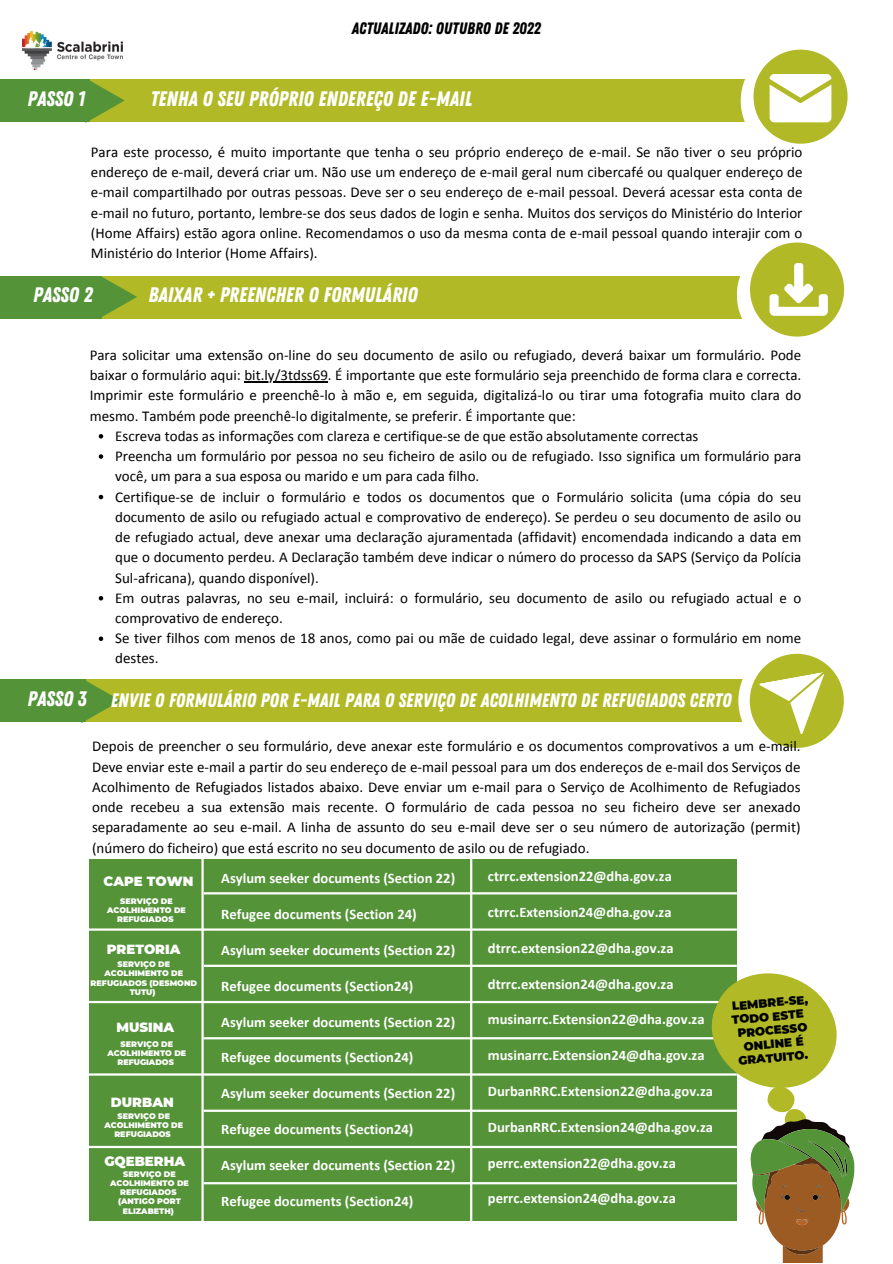
<style>
.page{position:relative;width:893px;height:1264px;background:#fff}
.page>*{position:absolute;margin:0;border:0;box-sizing:border-box;transform-origin:0 0}
.t1{font:21px "Zing Rust Demo Base";color:#fff}
.t2{font:19.5px "Zing Rust Demo Base";color:#fff}
.t3{font:16.5px "Zing Rust Demo Base";color:#000}
.t4{font:15px/20.2px "Calibri";color:#000;text-align:justify}
.t5{font:700 14.55px "Calibri";color:#fff}
.t6{font:900 13.2px "Montserrat";color:#fff}
.t7{font:900 11.85px/13.8px "Montserrat";color:#000}
.t8{font:900 7.95px/9.3px "Montserrat";color:#fff;text-align:center}
</style>
<div class="page">
<div style="left:89px;top:859px;width:647px;height:361px;background:#549338"></div>
<hr style="left:201px;top:849px;width:3px;height:382px;background:#fff">
<hr style="left:204px;top:892px;width:532px;height:2px;background:#fff">
<hr style="left:89px;top:928px;width:647px;height:2px;background:#fff">
<hr style="left:204px;top:964px;width:532px;height:2px;background:#fff">
<hr style="left:65px;top:1000px;width:671px;height:3px;background:#fff">
<hr style="left:204px;top:1037px;width:532px;height:2px;background:#fff">
<hr style="left:89px;top:1073px;width:647px;height:2px;background:#fff">
<hr style="left:204px;top:1109px;width:532px;height:2px;background:#fff">
<hr style="left:204px;top:1182px;width:532px;height:2px;background:#fff">
<hr style="left:65px;top:1145px;width:671px;height:3px;background:#fff">
<hr style="left:470px;top:838px;width:2px;height:382px;background:#fff">
<div style="left:88px;top:80px;width:698px;height:42px;background:#b1b926"></div>
<div style="left:0;top:80px;width:89px;height:42px;background:#549338"></div>
<div style="left:740px;top:45px;width:113px;height:112px;background:#fff;border-radius:50%"></div>
<svg style="left:89px;top:80px;width:36px;height:42px"></svg>
<div style="left:39px;top:276px;width:751px;height:42px;background:#b1b926"></div>
<div style="left:736px;top:239px;width:113px;height:112px;background:#fff;border-radius:50%"></div>
<div style="left:84px;top:679px;width:696px;height:43px;background:#b1b926"></div>
<div style="left:738px;top:644px;width:112px;height:113px;background:#fff;border-radius:50%"></div>
<svg style="left:99px;top:434px;width:4px;height:4px"></svg>
<svg style="left:99px;top:454px;width:4px;height:5px"></svg>
<svg style="left:99px;top:495px;width:4px;height:4px"></svg>
<svg style="left:99px;top:596px;width:4px;height:4px"></svg>
<svg style="left:99px;top:636px;width:4px;height:5px"></svg>
<hr style="left:244px;top:381px;width:84px;height:1px;background:#000">
<div style="left:750px;top:242px;width:94px;height:94px;background:#b1b926;border-radius:50%"></div>
<div style="left:0;top:276px;width:102px;height:42px;background:#549338"></div>
<svg style="left:98px;top:277px;width:39px;height:42px"></svg>
<div style="left:0;top:679px;width:85px;height:43px;background:#549338"></div>
<svg style="left:85px;top:679px;width:36px;height:43px"></svg>
<svg style="left:769px;top:263px;width:58px;height:53px"></svg>
<svg style="left:693px;top:950px;width:162px;height:312px"></svg>
<div style="left:749px;top:654px;width:94px;height:94px;background:#b1b926;border-radius:50%"></div>
<svg style="left:759px;top:671px;width:75px;height:69px"></svg>
<div style="left:753px;top:50px;width:94px;height:94px;background:#b1b926;border-radius:50%"></div>
<svg style="left:769px;top:74px;width:62px;height:48px"></svg>
<img style="left:23px;top:31px;width:100px;height:38px">
<p class="t3" style="left:352px;top:19px;width:190px">ACTUALIZADO: OUTUBRO DE 2022</p>
<p class="t1" style="left:27px;top:86px;width:59px">PASSO 1</p>
<p class="t1" style="left:150px;top:86px;width:323px">TENHA O SEU PRÓPRIO ENDEREÇO DE E-MAIL</p>
<p class="t4" style="left:91px;top:142px;width:713px">Para este processo, é muito importante que tenha o seu próprio endereço de e-mail. Se não tiver o seu próprio endereço de e-mail, deverá criar um. Não use um endereço de e-mail geral num cibercafé ou qualquer endereço de e-mail compartilhado por outras pessoas. Deve ser o seu endereço de e-mail pessoal. Deverá acessar esta conta de e-mail no futuro, portanto, lembre-se dos seus dados de login e senha. Muitos dos serviços do Ministério do Interior (Home Affairs) estão agora online. Recomendamos o uso da mesma conta de e-mail pessoal quando interajir com o Ministério do Interior (Home Affairs).</p>
<p class="t1" style="left:33px;top:283px;width:61px">PASSO 2</p>
<p class="t1" style="left:148px;top:283px;width:270px">BAIXAR + PREENCHER O FORMULÁRIO</p>
<p class="t4" style="left:90px;top:344px;width:713px">Para solicitar uma extensão on-line do seu documento de asilo ou refugiado, deverá baixar um formulário. Pode baixar o formulário aqui: bit.ly/3tdss69. É importante que este formulário seja preenchido de forma clara e correcta.<br>Imprimir este formulário e preenchê-lo à mão e, em seguida, digitalizá-lo ou tirar uma fotografia muito clara do mesmo. Também pode preenchê-lo digitalmente, se preferir. É importante que:</p>
<p class="t1" style="left:27px;top:686px;width:61px">PASSO 3</p>
<p class="t4" style="left:115px;top:425px;width:584px">Escreva todas as informações com clareza e certifique-se de que estão absolutamente correctas</p>
<p class="t4" style="left:115px;top:446px;width:687px">Preencha um formulário por pessoa no seu ficheiro de asilo ou de refugiado. Isso significa um formulário para você, um para a sua esposa ou marido e um para cada filho.</p>
<p class="t4" style="left:115px;top:486px;width:687px">Certifique-se de incluir o formulário e todos os documentos que o Formulário solicita (uma cópia do seu documento de asilo ou refugiado actual e comprovativo de endereço). Se perdeu o seu documento de asilo ou de refugiado actual, deve anexar uma declaração ajuramentada (affidavit) encomendada indicando a data em que o documento perdeu. A Declaração também deve indicar o número do processo da SAPS (Serviço da Polícia Sul-africana), quando disponível).</p>
<p class="t4" style="left:115px;top:587px;width:687px">Em outras palavras, no seu e-mail, incluirá: o formulário, seu documento de asilo ou refugiado actual e o comprovativo de endereço.</p>
<p class="t4" style="left:115px;top:628px;width:687px">Se tiver filhos com menos de 18 anos, como pai ou mãe de cuidado legal, deve assinar o formulário em nome destes.</p>
<p class="t2" style="left:111px;top:689px;width:622px">ENVIE O FORMULÁRIO POR E-MAIL PARA O SERVIÇO DE ACOLHIMENTO DE REFUGIADOS CERTO</p>
<p class="t4" style="left:92px;top:736px;width:710px">Depois de preencher o seu formulário, deve anexar este formulário e os documentos comprovativos a um e-mail.<br>Deve enviar este e-mail a partir do seu endereço de e-mail pessoal para um dos endereços de e-mail dos Serviços de Acolhimento de Refugiados listados abaixo. Deve enviar um e-mail para o Serviço de Acolhimento de Refugiados onde recebeu a sua extensão mais recente. O formulário de cada pessoa no seu ficheiro deve ser anexado separadamente ao seu e-mail. A linha de assunto do seu e-mail deve ser o seu número de autorização (permit) (número do ficheiro) que está escrito no seu documento de asilo ou de refugiado.</p>
<p class="t6" style="left:103px;top:873px;width:91px">CAPE TOWN</p>
<p class="t8" style="left:107px;top:896px;width:80px">SERVIÇO DE<br>ACOLHIMENTO DE<br>REFUGIADOS</p>
<p class="t6" style="left:107px;top:941px;width:75px">PRETORIA</p>
<p class="t8" style="left:91px;top:959px;width:108px">SERVIÇO DE<br>ACOLHIMENTO DE<br>REFUGIADOS (DESMOND<br>TUTU)</p>
<p class="t6" style="left:116px;top:1019px;width:59px">MUSINA</p>
<p class="t8" style="left:107px;top:1039px;width:80px">SERVIÇO DE<br>ACOLHIMENTO DE<br>REFUGIADOS</p>
<p class="t6" style="left:111px;top:1093px;width:64px">DURBAN</p>
<p class="t8" style="left:104px;top:1110px;width:80px">SERVIÇO DE<br>ACOLHIMENTO DE<br>REFUGIADOS</p>
<p class="t8" style="left:110px;top:1168px;width:80px">SERVIÇO DE<br>ACOLHIMENTO DE<br>REFUGIADOS</p>
<p class="t8" style="left:118px;top:1196px;width:64px">(ANTIGO PORT<br>ELIZABETH)</p>
<p class="t6" style="left:104px;top:1153px;width:82px">GQEBERHA</p>
<p class="t5" style="left:221px;top:869px;width:235px">Asylum seeker documents (Section 22)</p>
<p class="t5" style="left:221px;top:905px;width:197px">Refugee documents (Section 24)</p>
<p class="t5" style="left:221px;top:941px;width:235px">Asylum seeker documents (Section 22)</p>
<p class="t5" style="left:221px;top:977px;width:193px">Refugee documents (Section24)</p>
<p class="t5" style="left:221px;top:1012px;width:235px">Asylum seeker documents (Section 22)</p>
<p class="t5" style="left:221px;top:1048px;width:193px">Refugee documents (Section24)</p>
<p class="t5" style="left:221px;top:1084px;width:235px">Asylum seeker documents (Section 22)</p>
<p class="t5" style="left:221px;top:1120px;width:193px">Refugee documents (Section24)</p>
<p class="t5" style="left:221px;top:1155px;width:235px">Asylum seeker documents (Section 22)</p>
<p class="t5" style="left:221px;top:1191px;width:193px">Refugee documents (Section24)</p>
<p class="t5" style="left:488px;top:867px;width:185px">ctrrc.extension22@dha.gov.za</p>
<p class="t5" style="left:488px;top:903px;width:185px">ctrrc.Extension24@dha.gov.za</p>
<p class="t5" style="left:488px;top:938px;width:187px">dtrrc.extension22@dha.gov.za</p>
<p class="t5" style="left:488px;top:974px;width:187px">dtrrc.extension24@dha.gov.za</p>
<p class="t5" style="left:488px;top:1010px;width:218px">musinarrc.Extension22@dha.gov.za</p>
<p class="t5" style="left:488px;top:1046px;width:218px">musinarrc.Extension24@dha.gov.za</p>
<p class="t5" style="left:488px;top:1082px;width:227px">DurbanRRC.Extension22@dha.gov.za</p>
<p class="t5" style="left:488px;top:1117px;width:227px">DurbanRRC.Extension24@dha.gov.za</p>
<p class="t5" style="left:488px;top:1153px;width:189px">perrc.extension22@dha.gov.za</p>
<p class="t5" style="left:488px;top:1189px;width:189px">perrc.extension24@dha.gov.za</p>
<p class="t7" style="left:729px;top:999px;width:79px;rotate:-5deg">LEMBRE-SE,<br>TODO ESTE</p>
<p class="t7" style="left:735px;top:1026px;width:73px;text-align:center;rotate:-5deg">PROCESSO<br>ONLINE É<br>GRATUITO.</p>
</div>
